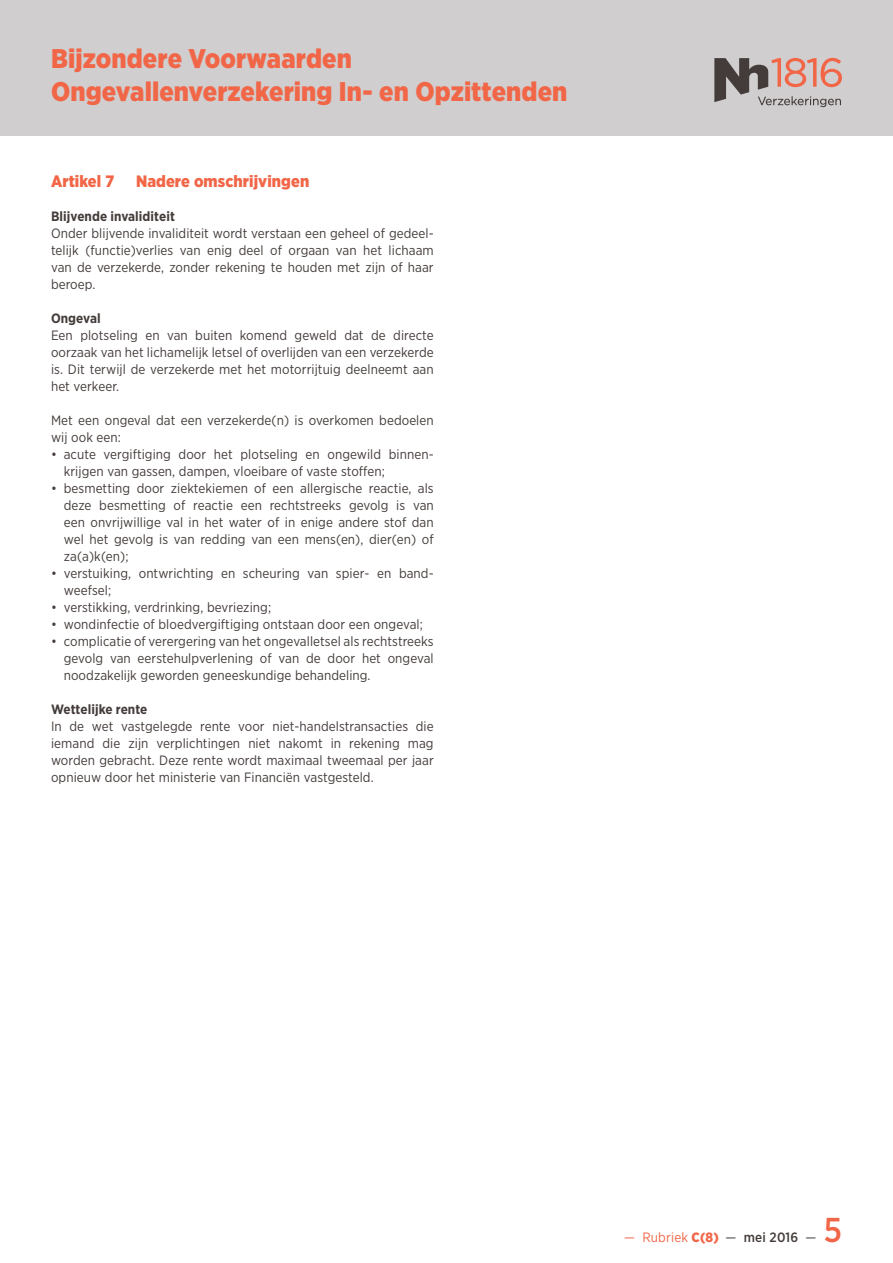
<style>
.page{position:relative;width:893px;height:1263px;background:#fff}
.page>*{position:absolute;margin:0;border:0;box-sizing:border-box;transform-origin:0 0}
.t1{font:500 34.5px "Gotham Narrow";color:#f26648}
.t2{font:900 27px "Gotham Narrow";letter-spacing:.005em;color:#f26648}
.t3{font:900 16.5px "Gotham Narrow";letter-spacing:.005em;color:#f26648}
.t4{font:13.5px/17px "Gotham Narrow";letter-spacing:.005em;color:#443c3a;text-align:justify}
.t5{font:700 13.5px "Gotham Narrow";letter-spacing:.005em;color:#443c3a}
.t6{font:13.5px "Gotham Narrow";letter-spacing:.015em;color:#f26648}
.s1{font-weight:900}
.s2{color:#443c3a}
.s3{font-weight:500;color:#443c3a}
</style>
<div class="page">
<div style="left:0;top:0;width:893px;height:136px;background:#d0cece"></div>
<svg style="left:714px;top:58px;width:128px;height:49px"></svg>
<p class="t2" style="left:51px;top:40px;width:302px">Bijzondere Voorwaarden</p>
<p class="t2" style="left:51px;top:73px;width:518px">Ongevallenverzekering In- en Opzittenden</p>
<p class="t3" style="left:51px;top:170px;width:65px">Artikel 7</p>
<p class="t3" style="left:136px;top:170px;width:175px">Nadere omschrijvingen</p>
<p class="t5" style="left:51px;top:208px;width:125px">Blijvende invaliditeit</p>
<p class="t4" style="left:51px;top:225px;width:384px">Onder blijvende invaliditeit wordt verstaan een geheel of gedeel&shy;telijk (functie)verlies van enig deel of orgaan van het lichaam van de verzekerde, zonder rekening te houden met zijn of haar beroep.</p>
<p class="t5" style="left:51px;top:310px;width:51px">Ongeval</p>
<p class="t4" style="left:51px;top:327px;width:384px">Een plotseling en van buiten komend geweld dat de directe oorzaak van het lichamelijk letsel of overlijden van een verzekerde is. Dit terwijl de verzekerde met het motorrijtuig deelneemt aan het verkeer.</p>
<p class="t4" style="left:51px;top:412px;width:384px">Met een ongeval dat een verzekerde(n) is overkomen bedoelen wij ook een:</p>
<p class="t4" style="left:64px;top:446px;width:371px;text-indent:-13px">• acute vergiftiging door het plotseling en ongewild binnen&shy;krijgen van gassen, dampen, vloeibare of vaste stoffen;</p>
<p class="t4" style="left:64px;top:480px;width:371px;text-indent:-13px">• besmetting door ziektekiemen of een allergische reactie, als deze besmetting of reactie een rechtstreeks gevolg is van een onvrijwillige val in het water of in enige andere stof dan wel het gevolg is van redding van een mens(en), dier(en) of za(a)k(en);</p>
<p class="t4" style="left:64px;top:565px;width:371px;text-indent:-13px">• verstuiking, ontwrichting en scheuring van spier- en band&shy;weefsel;</p>
<p class="t4" style="left:51px;top:599px;width:222px">• verstikking, verdrinking, bevriezing;</p>
<p class="t4" style="left:51px;top:616px;width:373px">• wondinfectie of bloedvergiftiging ontstaan door een ongeval;</p>
<p class="t4" style="left:64px;top:633px;width:371px;text-indent:-13px">• complicatie of verergering van het ongevalletsel als rechtstreeks gevolg van eerstehulpverlening of van de door het ongeval noodzakelijk geworden geneeskundige behandeling.</p>
<p class="t5" style="left:51px;top:701px;width:98px">Wettelijke rente</p>
<p class="t4" style="left:51px;top:718px;width:384px">In de wet vastgelegde rente voor niet-handelstransacties die iemand die zijn verplichtingen niet nakomt in rekening mag worden gebracht. Deze rente wordt maximaal tweemaal per jaar opnieuw door het ministerie van Financiën vastgesteld.</p>
<p class="t6" style="left:624px;top:1228px;width:194px">— Rubriek <span class="s1">C(8)</span> <span class="s2">—</span> <span class="s3">mei 2016</span> <span class="s2">—</span></p>
<p class="t1" style="left:824px;top:1208px;width:20px">5</p>
</div>
